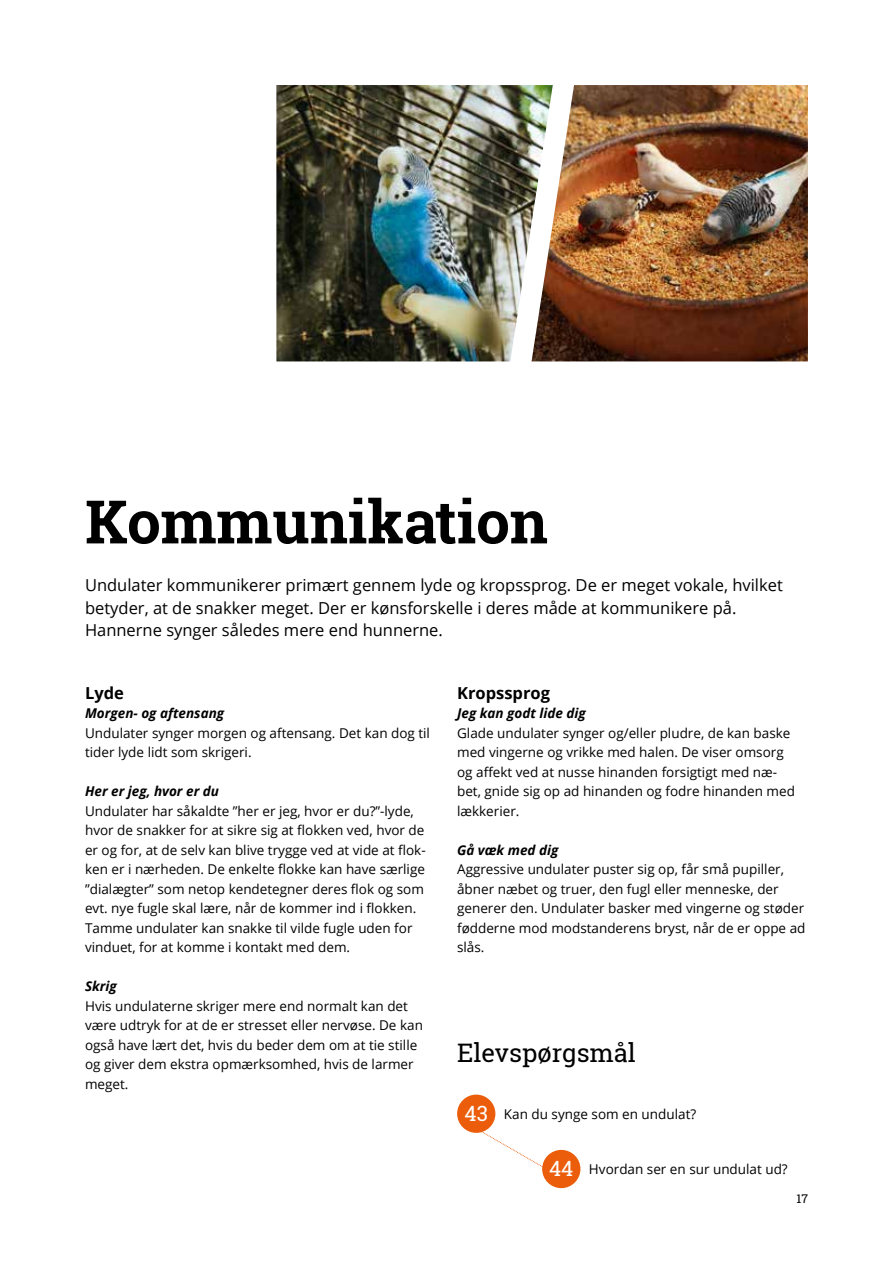
<style>
.page{position:relative;width:893px;height:1263px;background:#fff}
.page>*{position:absolute;margin:0;border:0;box-sizing:border-box;transform-origin:0 0}
.t1{font:700 60px "Roboto Slab";color:#000}
.t2{font:25.5px "Roboto Slab";color:#000}
.t3{font:16.5px/22.5px "Open Sans";color:#000}
.t4{font:700 16.5px "Open Sans";color:#000}
.t5{font:13.5px/19.5px "Open Sans";color:#000}
.t6{font:italic 700 13.5px "Open Sans";color:#000}
.t7{font:12px "Roboto Slab";color:#000}
.s1{font-family:"Roboto Slab";font-size:21px;color:#fff}
</style>
<div class="page">
<div style="left:457px;top:1094px;width:38px;height:39px;background:#eb5d0b;border-radius:50%"></div>
<div style="left:542px;top:1150px;width:38px;height:38px;background:#eb5d0b;border-radius:50%"></div>
<svg style="left:476px;top:1128px;width:71px;height:42px"></svg>
<img style="left:276px;top:85px;width:255px;height:276px">
<img style="left:531px;top:85px;width:277px;height:276px">
<h1 class="t1" style="left:85px;top:480px;width:464px">Kommunikation</h1>
<p class="t3" style="left:85px;top:574px;width:699px">Undulater kommunikerer primært gennem lyde og kropssprog. De er meget vokale, hvilket betyder, at de snakker meget. Der er kønsforskelle i deres måde at kommunikere på.<br>Hannerne synger således mere end hunnerne.</p>
<p class="t4" style="left:85px;top:681px;width:40px">Lyde</p>
<p class="t6" style="left:85px;top:704px;width:141px">Morgen- og aftensang</p>
<p class="t5" style="left:85px;top:723px;width:346px">Undulater synger morgen og aftensang. Det kan dog til tider lyde lidt som skrigeri.</p>
<p class="t6" style="left:85px;top:782px;width:136px">Her er jeg, hvor er du</p>
<p class="t5" style="left:85px;top:801px;width:342px">Undulater har såkaldte ”her er jeg, hvor er du?”-lyde, hvor de snakker for at sikre sig at flokken ved, hvor de er og for, at de selv kan blive trygge ved at vide at flok&shy;ken er i nærheden. De enkelte flokke kan have særlige ”dialægter” som netop kendetegner deres flok og som evt. nye fugle skal lære, når de kommer ind i flokken.<br>Tamme undulater kan snakke til vilde fugle uden for vinduet, for at komme i kontakt med dem.</p>
<p class="t6" style="left:85px;top:977px;width:33px">Skrig</p>
<p class="t5" style="left:85px;top:996px;width:339px">Hvis undulaterne skriger mere end normalt kan det være udtryk for at de er stresset eller nervøse. De kan også have lært det, hvis du beder dem om at tie stille og giver dem ekstra opmærksomhed, hvis de larmer meget.</p>
<p class="t4" style="left:457px;top:681px;width:94px">Kropssprog</p>
<p class="t6" style="left:457px;top:704px;width:130px">Jeg kan godt lide dig</p>
<p class="t5" style="left:457px;top:723px;width:339px">Glade undulater synger og/eller pludre, de kan baske med vingerne og vrikke med halen. De viser omsorg og affekt ved at nusse hinanden forsigtigt med næ&shy;bet, gnide sig op ad hinanden og fodre hinanden med lækkerier.</p>
<p class="t6" style="left:457px;top:840px;width:103px">Gå væk med dig</p>
<p class="t5" style="left:457px;top:859px;width:350px">Aggressive undulater puster sig op, får små pupiller, åbner næbet og truer, den fugl eller menneske, der generer den. Undulater basker med vingerne og støder fødderne mod modstanderens bryst, når de er oppe ad slås.</p>
<h2 class="t2" style="left:457px;top:1035px;width:180px">Elevspørgsmål</h2>
<p class="t5" style="left:464px;top:1104px;width:233px"><span class="s1">43</span> Kan du synge som en undulat?</p>
<p class="t5" style="left:549px;top:1159px;width:240px"><span class="s1">44</span> Hvordan ser en sur undulat ud?</p>
<p class="t7" style="left:796px;top:1191px;width:13px">17</p>
</div>
